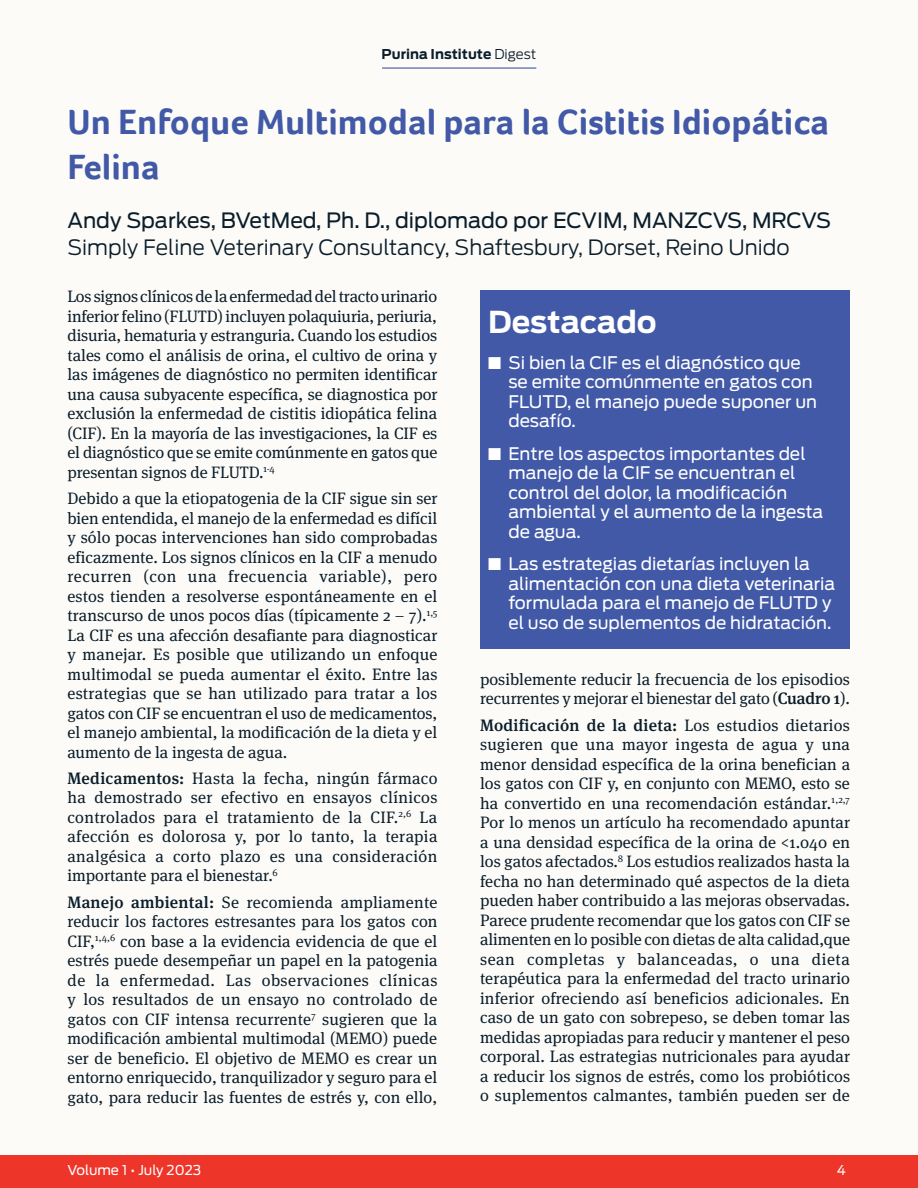
<style>
.page{position:relative;width:918px;height:1188px;background:#fff}
.page>*{position:absolute;margin:0;border:0;box-sizing:border-box;transform-origin:0 0}
.Heads{font:700 36px/45px "Foco";color:#4159a7}
.Body_Text{font:700 30px "Antenna";letter-spacing:-.005em;color:#fff}
.Body_Text-2{font:300 21px/27px "Antenna";color:#0a1d2a}
.t1{font:17.25px/19.5px "Antenna";color:#fff}
.Body_Text-3{font:16.5px/19.5px "Meta Serif Pro";color:#0a1d2a;text-align:justify}
.t2{font:700 13.5px "Antenna";color:#0a1d2a}
.t3{font:13.5px "Antenna";color:#fff}
.s1{font-weight:300}
.s2{font-weight:400}
.s3{font-weight:500}
</style>
<div class="page">
<div style="left:0;top:0;width:918px;height:1170px;background:#fcfbf8"></div>
<hr style="left:382px;top:68px;width:154px;height:1px;background:#4159a7">
<div style="left:0;top:1155px;width:918px;height:33px;background:#ee3529"></div>
<div style="left:480px;top:290px;width:370px;height:359px;background:#4159a7"></div>
<p class="t2" style="left:382px;top:46px;width:156px">Purina Institute <span class="s1">Digest</span></p>
<p class="Heads" style="left:68px;top:99px;width:763px">Un Enfoque Multimodal para la Cistitis Idiopática<br>Felina</p>
<p class="Body_Text-2" style="left:68px;top:207px;width:765px"><span class="s2">Andy Sparkes, BVetMed, Ph. D., diplomado por ECVIM, MANZCVS, MRCVS<br></span>Simply Feline Veterinary Consultancy, Shaftesbury, Dorset, Reino Unido</p>
<p class="Body_Text-3" style="left:68px;top:286px;width:372px">Los signos clínicos de la enfermedad del tracto urinario inferior felino (FLUTD) incluyen polaquiuria, periuria, disuria, hematuria y estranguria. Cuando los estudios tales como el análisis de orina, el cultivo de orina y las imágenes de diagnóstico no permiten identificar una causa subyacente específica, se diagnostica por exclusión la enfermedad de cistitis idiopática felina (CIF). En la mayoría de las investigaciones, la CIF es el diagnóstico que se emite comúnmente en gatos que presentan signos de FLUTD.<sup>1-4</sup></p>
<p class="Body_Text-3" style="left:68px;top:488px;width:372px">Debido a que la etiopatogenia de la CIF sigue sin ser bien entendida, el manejo de la enfermedad es difícil y sólo pocas intervenciones han sido comprobadas eficazmente. Los signos clínicos en la CIF a menudo recurren (con una frecuencia variable), pero estos tienden a resolverse espontáneamente en el transcurso de unos pocos días (típicamente 2 – 7).<sup>1,5<br></sup>La CIF es una afección desafiante para diagnosticar y manejar. Es posible que utilizando un enfoque multimodal se pueda aumentar el éxito. Entre las estrategias que se han utilizado para tratar a los gatos con CIF se encuentran el uso de medicamentos, el manejo ambiental, la modificación de la dieta y el aumento de la ingesta de agua.</p>
<p class="Body_Text-3" style="left:68px;top:768px;width:371px"><span class="s3">Medicamentos:</span> Hasta la fecha, ningún fármaco ha demostrado ser efectivo en ensayos clínicos controlados para el tratamiento de la CIF.<sup>2,6</sup> La afección es dolorosa y, por lo tanto, la terapia analgésica a corto plazo es una consideración importante para el bienestar.<sup>6</sup></p>
<p class="Body_Text-3" style="left:68px;top:891px;width:372px"><span class="s3">Manejo ambiental:</span> Se recomienda ampliamente reducir los factores estresantes para los gatos con CIF,<sup>1,4,6</sup> con base a la evidencia evidencia de que el estrés puede desempeñar un papel en la patogenia de la enfermedad. Las observaciones clínicas y los resultados de un ensayo no controlado de gatos con CIF intensa recurrente<sup>7</sup> sugieren que la modificación ambiental multimodal (MEMO) puede ser de beneficio. El objetivo de MEMO es crear un entorno enriquecido, tranquilizador y seguro para el gato, para reducir las fuentes de estrés y, con ello,</p>
<p class="Body_Text" style="left:488px;top:305px;width:170px">Destacado</p>
<p class="t1" style="left:508px;top:353px;width:310px;text-indent:-20px">■ Si bien la CIF es el diagnóstico que se emite comúnmente en gatos con<br>FLUTD, el manejo puede suponer un desafío.</p>
<p class="t1" style="left:508px;top:444px;width:317px;text-indent:-20px">■ Entre los aspectos importantes del manejo de la CIF se encuentran el control del dolor, la modificación ambiental y el aumento de la ingesta de agua.</p>
<p class="t1" style="left:508px;top:555px;width:329px;text-indent:-20px">■ Las estrategias dietarías incluyen la alimentación con una dieta veterinaria formulada para el manejo de FLUTD y el uso de suplementos de hidratación.</p>
<p class="Body_Text-3" style="left:480px;top:669px;width:371px">posiblemente reducir la frecuencia de los episodios recurrentes y mejorar el bienestar del gato (<span class="s3">Cuadro 1</span>).</p>
<p class="Body_Text-3" style="left:480px;top:714px;width:372px"><span class="s3">Modificación de la dieta:</span> Los estudios dietarios sugieren que una mayor ingesta de agua y una menor densidad específica de la orina benefician a los gatos con CIF y, en conjunto con MEMO, esto se ha convertido en una recomendación estándar.<sup>1,2,7<br></sup>Por lo menos un artículo ha recomendado apuntar a una densidad específica de la orina de &lt;1.040 en los gatos afectados.<sup>8</sup> Los estudios realizados hasta la fecha no han determinado qué aspectos de la dieta pueden haber contribuido a las mejoras observadas.<br>Parece prudente recomendar que los gatos con CIF se alimenten en lo posible con dietas de alta calidad,que sean completas y balanceadas, o una dieta terapéutica para la enfermedad del tracto urinario inferior ofreciendo así beneficios adicionales. En caso de un gato con sobrepeso, se deben tomar las medidas apropiadas para reducir y mantener el peso corporal. Las estrategias nutricionales para ayudar a reducir los signos de estrés, como los probióticos o suplementos calmantes, también pueden ser de</p>
<p class="t3" style="left:68px;top:1162px;width:135px">Volume 1 • July 2023</p>
<p class="t3" style="left:837px;top:1162px;width:11px">4</p>
</div>
